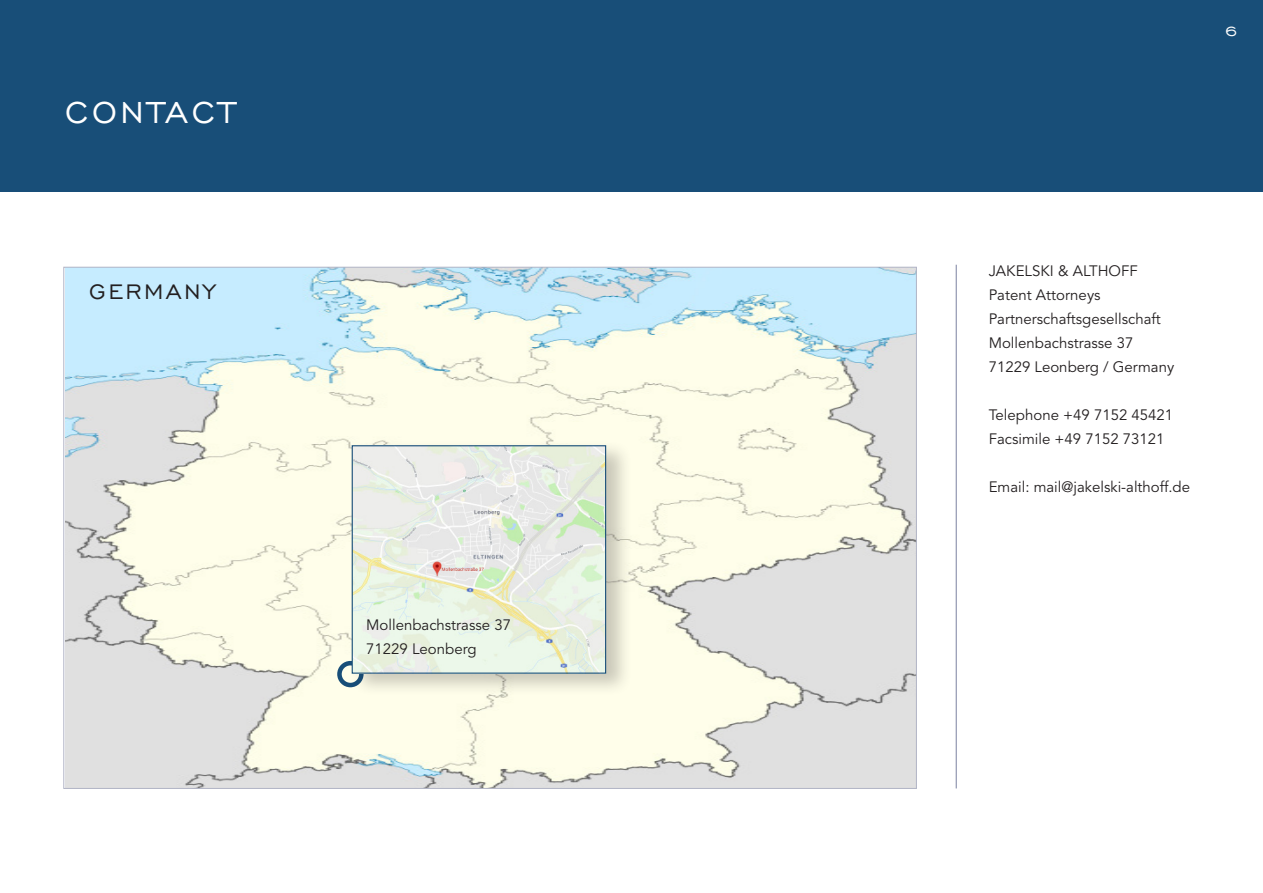
<style>
.page{position:relative;width:1263px;height:893px;background:#fff}
.page>*{position:absolute;margin:0;border:0;box-sizing:border-box;transform-origin:0 0}
.t1{font:39px "Engravers Gothic BT";letter-spacing:.09em;color:#fff}
._02_Headline{font:27px "Engravers Gothic BT";letter-spacing:.09em;color:#231f20}
.t2{font:18px "Engravers Gothic BT";color:#fff}
._01_Copy{font:15px "Avenir LT Std";color:#231f20}
</style>
<div class="page">
<div style="left:0;top:0;width:1263px;height:191px;background:#184e78"></div>
<hr style="left:956px;top:265px;width:1px;height:523px;background:#898fab">
<img style="left:65px;top:269px;width:850px;height:518px">
<div style="left:337px;top:661px;width:27px;height:26px;border:4px solid #184e78;border-radius:50%"></div>
<div style="left:350px;top:439px;width:283px;height:257px;background:#231f20;opacity:.24"></div>
<img style="left:354px;top:447px;width:250px;height:225px">
<div style="left:352px;top:445px;width:254px;height:229px;border:1px solid #184e78"></div>
<p class="t1" style="left:65px;top:90px;width:172px">CONTACT</p>
<p class="_02_Headline" style="left:89px;top:276px;width:128px">GERMANY</p>
<p class="_01_Copy" style="left:366px;top:616px;width:146px">Mollenbachstrasse 37</p>
<p class="_01_Copy" style="left:366px;top:640px;width:112px">71229 Leonberg</p>
<p class="t2" style="left:1225px;top:21px;width:14px">6</p>
<p class="_01_Copy" style="left:989px;top:262px;width:151px">JAKELSKI &amp; ALTHOFF</p>
<p class="_01_Copy" style="left:989px;top:286px;width:113px">Patent Attorneys</p>
<p class="_01_Copy" style="left:989px;top:310px;width:174px">Partnerschaftsgesellschaft</p>
<p class="_01_Copy" style="left:989px;top:334px;width:146px">Mollenbachstrasse 37</p>
<p class="_01_Copy" style="left:989px;top:358px;width:187px">71229 Leonberg / Germany</p>
<p class="_01_Copy" style="left:989px;top:406px;width:186px">Telephone +49 7152 45421</p>
<p class="_01_Copy" style="left:989px;top:430px;width:177px">Facsimile +49 7152 73121</p>
<p class="_01_Copy" style="left:989px;top:478px;width:203px">Email: mail@jakelski-althoff.de</p>
</div>
